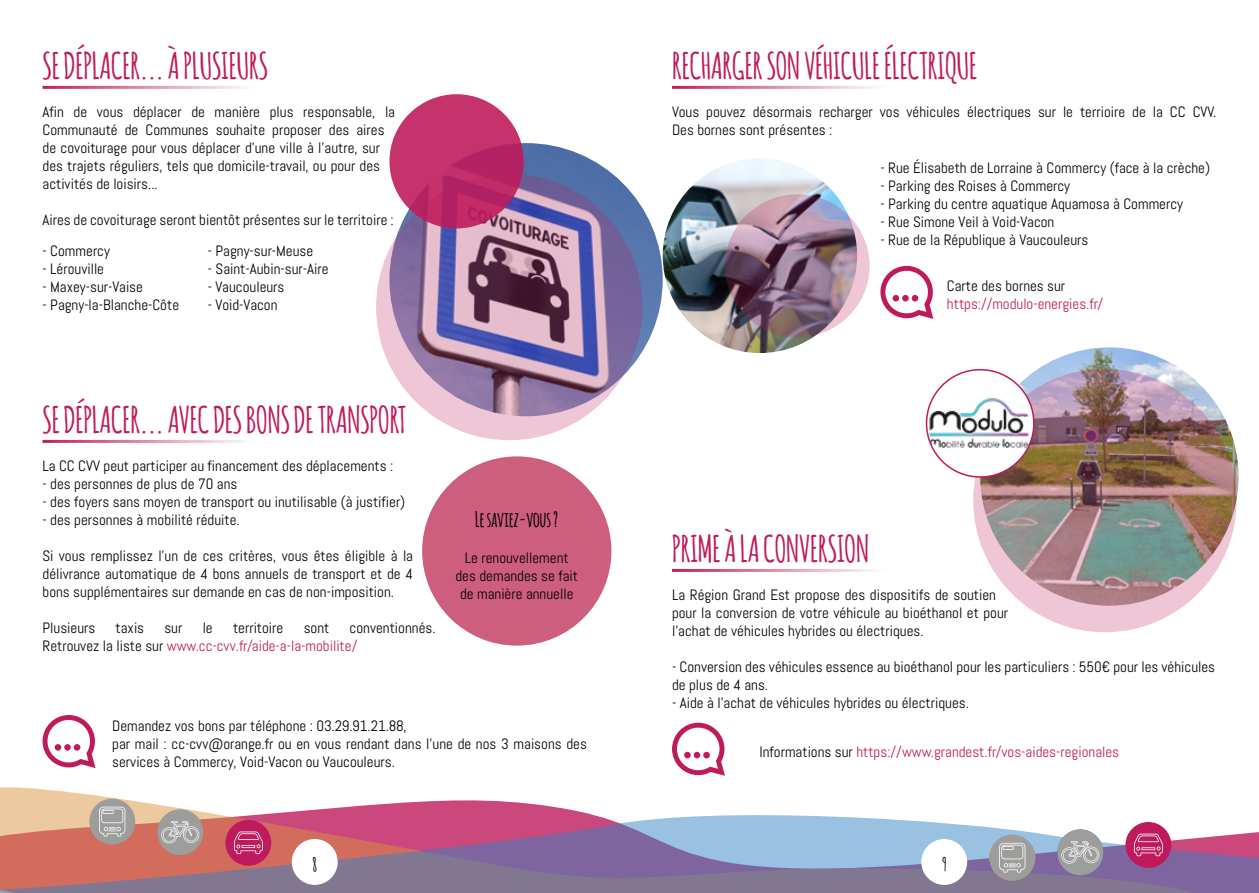
<style>
.page{position:relative;width:1259px;height:893px;background:#fff}
.page>*{position:absolute;margin:0;border:0;box-sizing:border-box;transform-origin:0 0}
.t1{font:700 36px "Amatic";color:#bf1b5c}
.t2{font:700 21px "Amatic";color:#000}
.t3{font:700 18px "Amatic";color:#000}
.t4{font:15px/18px "Abel";color:#000}
.t5{font:15px "Abel";color:#bf1b5c}
.s1{color:#bf1b5c}
.s2{color:#000}
</style>
<div class="page">
<svg style="left:0;top:787px;width:590px;height:27px"></svg>
<svg style="left:0;top:814px;width:1259px;height:79px;background:#a686a0"></svg>
<div style="left:292px;top:839px;width:46px;height:46px;background:#fff;border-radius:50%"></div>
<div style="left:921px;top:839px;width:46px;height:46px;background:#fff;border-radius:50%"></div>
<div style="left:1125px;top:822px;width:46px;height:46px;background:#bf1b5c;border-radius:50%"></div>
<svg style="left:1134px;top:834px;width:28px;height:22px"></svg>
<div style="left:225px;top:820px;width:46px;height:46px;background:#bf1b5c;border-radius:50%"></div>
<svg style="left:234px;top:831px;width:29px;height:23px"></svg>
<img style="left:663px;top:158px;width:194px;height:195px;border-radius:97px">
<div style="left:157px;top:809px;width:46px;height:46px;background:#9d9d9c;border-radius:50%"></div>
<svg style="left:161px;top:821px;width:38px;height:22px"></svg>
<div style="left:89px;top:799px;width:46px;height:45px;background:#9d9d9c;border-radius:50%"></div>
<svg style="left:99px;top:807px;width:26px;height:29px"></svg>
<img style="left:389px;top:143px;width:274px;height:273px;border-radius:137px">
<svg style="left:376px;top:174px;width:266px;height:266px;background:#9c81a7"></svg>
<svg style="left:389px;top:94px;width:135px;height:134px;background:#bf2d69"></svg>
<svg style="left:43px;top:715px;width:52px;height:53px"></svg>
<div style="left:55px;top:744px;width:6px;height:7px;background:#bf1b5c;border-radius:50%"></div>
<div style="left:64px;top:744px;width:7px;height:7px;background:#bf1b5c;border-radius:50%"></div>
<div style="left:74px;top:744px;width:6px;height:7px;background:#bf1b5c;border-radius:50%"></div>
<div style="left:422px;top:456px;width:189px;height:190px;background:#cd5e7e;border-radius:50%"></div>
<svg style="left:672px;top:723px;width:53px;height:53px"></svg>
<div style="left:684px;top:752px;width:7px;height:6px;background:#bf1b5c;border-radius:50%"></div>
<div style="left:693px;top:752px;width:7px;height:6px;background:#bf1b5c;border-radius:50%"></div>
<div style="left:703px;top:752px;width:7px;height:6px;background:#bf1b5c;border-radius:50%"></div>
<svg style="left:880px;top:266px;width:53px;height:53px"></svg>
<div style="left:892px;top:295px;width:7px;height:7px;background:#bf1b5c;border-radius:50%"></div>
<div style="left:902px;top:295px;width:6px;height:7px;background:#bf1b5c;border-radius:50%"></div>
<div style="left:911px;top:295px;width:7px;height:7px;background:#bf1b5c;border-radius:50%"></div>
<img style="left:980px;top:347px;width:258px;height:259px;border-radius:129px">
<img style="left:973px;top:369px;width:263px;height:263px;border-radius:50%">
<svg style="left:725px;top:194px;width:144px;height:143px;background:#8f7286"></svg>
<div style="left:926px;top:370px;width:108px;height:107px;background:#fff;border-radius:50%"></div>
<img style="left:928px;top:397px;width:105px;height:53px">
<div style="left:925px;top:369px;width:109px;height:109px;border:2px solid #bf1b5c;border-radius:50%"></div>
<div style="left:989px;top:835px;width:46px;height:46px;background:#9d9d9c;border-radius:50%"></div>
<svg style="left:999px;top:843px;width:26px;height:29px"></svg>
<div style="left:1057px;top:829px;width:46px;height:46px;background:#9d9d9c;border-radius:50%"></div>
<svg style="left:1061px;top:841px;width:38px;height:23px"></svg>
<h1 class="t1" style="left:43px;top:40px;width:227px">SE DÉPLACER... À PLUSIEURS</h1>
<p class="t4" style="left:43px;top:103px;width:354px">Afin de vous déplacer de manière plus responsable, la Communauté de Communes souhaite proposer des aires de covoiturage pour vous déplacer d’une ville à l’autre, sur des trajets réguliers, tels que domicile-travail, ou pour des activités de loisirs...</p>
<p class="t4" style="left:43px;top:211px;width:352px">Aires de covoiturage seront bientôt présentes sur le territoire :</p>
<p class="t4" style="left:43px;top:242px;width:69px">- Commercy</p>
<p class="t4" style="left:43px;top:260px;width:63px">- Lérouville</p>
<p class="t4" style="left:43px;top:278px;width:102px">- Maxey-sur-Vaise</p>
<p class="t4" style="left:43px;top:296px;width:138px">- Pagny-la-Blanche-Côte</p>
<p class="t4" style="left:208px;top:242px;width:107px">- Pagny-sur-Meuse</p>
<p class="t4" style="left:208px;top:260px;width:122px">- Saint-Aubin-sur-Aire</p>
<p class="t4" style="left:208px;top:278px;width:78px">- Vaucouleurs</p>
<p class="t4" style="left:208px;top:296px;width:71px">- Void-Vacon</p>
<h1 class="t1" style="left:43px;top:394px;width:365px">SE DÉPLACER... AVEC DES BONS DE TRANSPORT</h1>
<p class="t4" style="left:43px;top:457px;width:352px">La CC CVV peut participer au financement des déplacements :</p>
<p class="t4" style="left:43px;top:475px;width:196px">- des personnes de plus de 70 ans</p>
<p class="t4" style="left:43px;top:493px;width:364px">- des foyers sans moyen de transport ou inutilisable (à justifier)</p>
<p class="t4" style="left:43px;top:511px;width:199px">- des personnes à mobilité réduite.</p>
<p class="t4" style="left:43px;top:547px;width:372px;text-align:justify">Si vous remplissez l’un de ces critères, vous êtes éligible à la délivrance automatique de 4 bons annuels de transport et de 4 bons supplémentaires sur demande en cas de non-imposition.</p>
<p class="t4" style="left:43px;top:619px;width:54px">Plusieurs</p>
<p class="t4" style="left:116px;top:619px;width:30px">taxis</p>
<p class="t4" style="left:164px;top:619px;width:19px">sur</p>
<p class="t4" style="left:203px;top:619px;width:12px">le</p>
<p class="t4" style="left:233px;top:619px;width:52px">territoire</p>
<p class="t4" style="left:304px;top:619px;width:27px">sont</p>
<p class="t4" style="left:43px;top:619px;width:394px;text-indent:307px">conventionnés.<br>Retrouvez la liste sur <span class="s1">www.cc-cvv.fr/aide-a-la-mobilite/</span></p>
<h2 class="t2" style="left:475px;top:504px;width:84px">Le saviez-vous ?</h2>
<p class="t4" style="left:455px;top:549px;width:124px;text-align:center">Le renouvellement des demandes se fait de manière annuelle</p>
<p class="t4" style="left:112px;top:717px;width:476px">Demandez vos bons par téléphone : 03.29.91.21.88,<br>par mail : cc-cvv@orange.fr ou en vous rendant dans l’une de nos 3 maisons des services à Commercy, Void-Vacon ou Vaucouleurs.</p>
<h1 class="t1" style="left:672px;top:40px;width:307px">RECHARGER SON VÉHICULE ÉLECTRIQUE</h1>
<p class="t4" style="left:672px;top:103px;width:546px">Vous pouvez désormais recharger vos véhicules électriques sur le terrioire de la CC CVV.<br>Des bornes sont présentes :</p>
<p class="t4" style="left:880px;top:159px;width:331px">- Rue Élisabeth de Lorraine à Commercy (face à la crèche)</p>
<p class="t4" style="left:880px;top:177px;width:191px">- Parking des Roises à Commercy</p>
<p class="t4" style="left:880px;top:195px;width:304px">- Parking du centre aquatique Aquamosa à Commercy</p>
<p class="t4" style="left:880px;top:213px;width:175px">- Rue Simone Veil à Void-Vacon</p>
<p class="t4" style="left:880px;top:231px;width:209px">- Rue de la République à Vaucouleurs</p>
<p class="t4" style="left:947px;top:277px;width:120px">Carte des bornes sur</p>
<p class="t5" style="left:947px;top:294px;width:158px">https://modulo-energies.fr/</p>
<h1 class="t1" style="left:672px;top:523px;width:198px">PRIME À LA CONVERSION</h1>
<p class="t4" style="left:672px;top:586px;width:337px">La Région Grand Est propose des dispositifs de soutien pour la conversion de votre véhicule au bioéthanol et pour l’achat de véhicules hybrides ou électriques.</p>
<p class="t4" style="left:672px;top:658px;width:544px">- Conversion des véhicules essence au bioéthanol pour les particuliers : 550€ pour les véhicules de plus de 4 ans.</p>
<p class="t4" style="left:672px;top:694px;width:298px">- Aide à l’achat de véhicules hybrides ou électriques.</p>
<p class="t5" style="left:759px;top:742px;width:361px"><span class="s2">Informations sur</span> https://www.grandest.fr/vos-aides-regionales</p>
<p class="t3" style="left:312px;top:851px;width:6px">8</p>
<p class="t3" style="left:941px;top:851px;width:6px">9</p>
</div>
